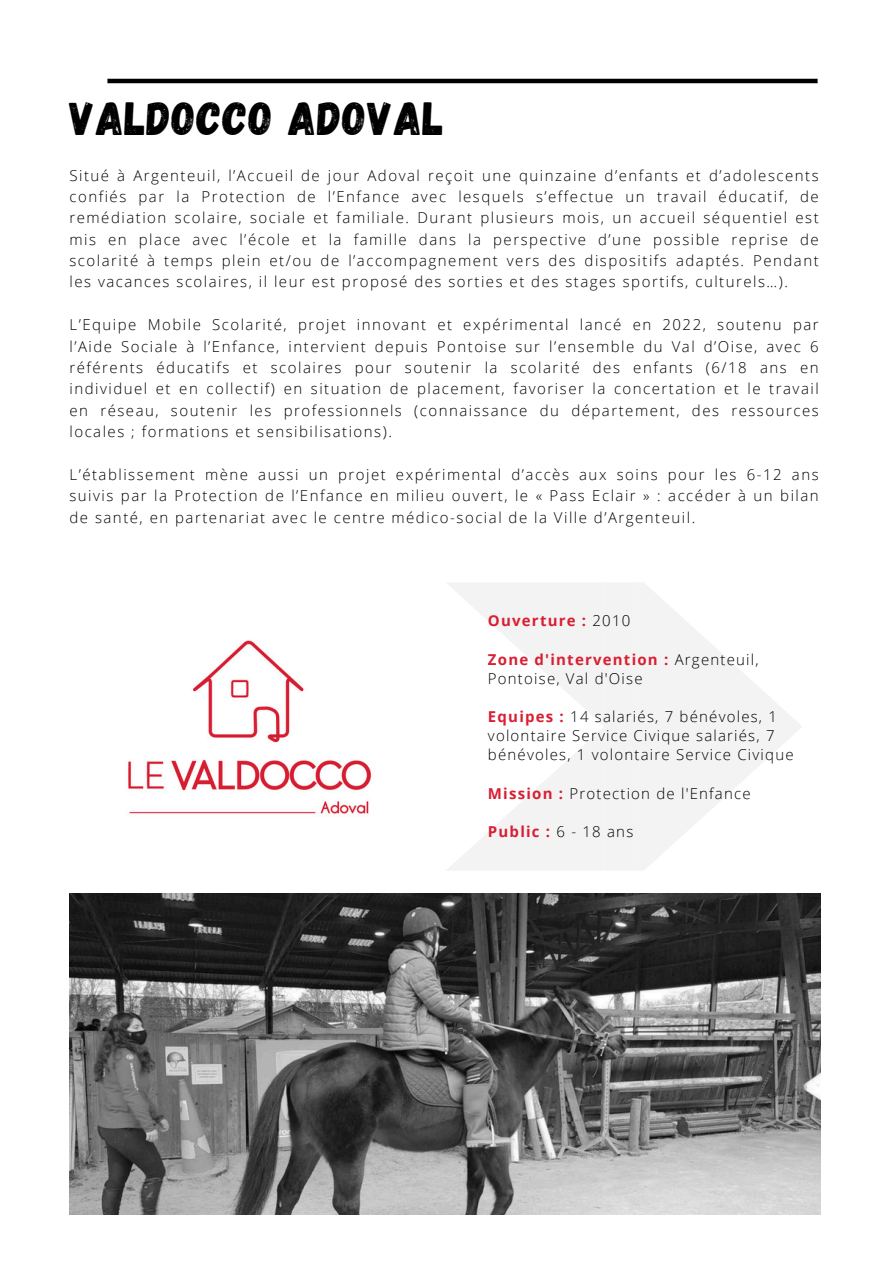
<style>
.page{position:relative;width:894px;height:1264px;background:#fff}
.page>*{position:absolute;margin:0;border:0;box-sizing:border-box;transform-origin:0 0}
.t1{font:46.5px "Gagalin";letter-spacing:.02em;color:#000}
.t2{font:300 15px/21.3px "Open Sans";letter-spacing:.1em;color:#000;text-align:justify}
.t3{font:300 15px/19.2px "Open Sans";letter-spacing:.08em;color:#000}
.t4{font:700 15px "Open Sans";letter-spacing:.08em;color:#d81f33}
.s1{font-weight:300;color:#000}
.s2{font-weight:700;color:#d81f33}
</style>
<div class="page">
<svg style="left:447px;top:583px;width:191px;height:287px"></svg>
<svg style="left:638px;top:583px;width:164px;height:287px;fill:#f3f3f3"></svg>
<img style="left:69px;top:893px;width:751px;height:321px">
<img style="left:128px;top:640px;width:243px;height:174px">
<hr style="left:107px;top:79px;width:710px;height:4px;background:#000">
<p class="t1" style="left:69px;top:88px;width:376px">VALDOCCO ADOVAL</p>
<p class="t2" style="left:69px;top:164px;width:750px">Situé à Argenteuil, l’Accueil de jour Adoval reçoit une quinzaine d’enfants et d’adolescents confiés par la Protection de l’Enfance avec lesquels s’effectue un travail éducatif, de remédiation scolaire, sociale et familiale. Durant plusieurs mois, un accueil séquentiel est mis en place avec l’école et la famille dans la perspective d’une possible reprise de scolarité à temps plein et/ou de l’accompagnement vers des dispositifs adaptés. Pendant les vacances scolaires, il leur est proposé des sorties et des stages sportifs, culturels…).</p>
<p class="t2" style="left:69px;top:314px;width:750px">L’Equipe Mobile Scolarité, projet innovant et expérimental lancé en 2022, soutenu par l’Aide Sociale à l’Enfance, intervient depuis Pontoise sur l’ensemble du Val d’Oise, avec 6 référents éducatifs et scolaires pour soutenir la scolarité des enfants (6/18 ans en individuel et en collectif) en situation de placement, favoriser la concertation et le travail en réseau, soutenir les professionnels (connaissance du département, des ressources locales ; formations et sensibilisations).</p>
<p class="t2" style="left:69px;top:463px;width:750px">L’établissement mène aussi un projet expérimental d’accès aux soins pour les 6-12 ans suivis par la Protection de l’Enfance en milieu ouvert, le « Pass Eclair » : accéder à un bilan de santé, en partenariat avec le centre médico-social de la Ville d’Argenteuil.</p>
<p class="t4" style="left:488px;top:610px;width:144px">Ouverture : <span class="s1">2010</span></p>
<p class="t3" style="left:488px;top:649px;width:272px"><span class="s2">Zone d'intervention :</span> Argenteuil,<br>Pontoise, Val d'Oise</p>
<p class="t3" style="left:488px;top:706px;width:307px"><span class="s2">Equipes :</span> 14 salariés, 7 bénévoles, 1 volontaire Service Civique salariés, 7 bénévoles, 1 volontaire Service Civique</p>
<p class="t3" style="left:488px;top:783px;width:264px"><span class="s2">Mission :</span> Protection de l'Enfance</p>
<p class="t4" style="left:488px;top:820px;width:147px">Public : <span class="s1">6 - 18 ans</span></p>
</div>
